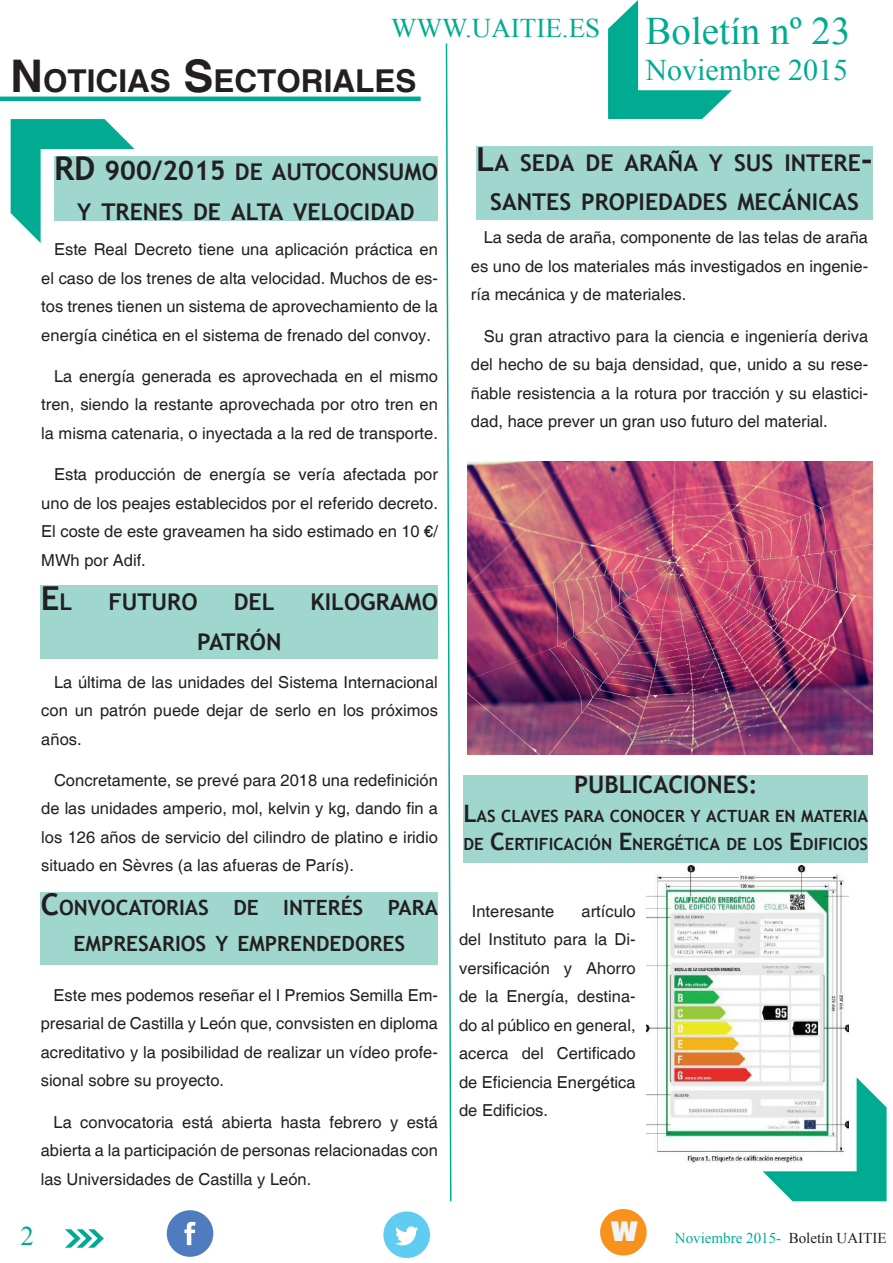
<style>
.page{position:relative;width:893px;height:1263px;background:#fff}
.page>*{position:absolute;margin:0;border:0;box-sizing:border-box;transform-origin:0 0}
.t1{font:39px "Times New Roman";color:#00ab91}
.titular_noticia{font:700 33px "Trebuchet MS";color:#231f20}
.t2{font:700 31.5px "Helvetica";color:#231f20}
.t3{font:30px "Times New Roman";color:#00ab91}
.t4{font:27px "Times New Roman";color:#00ab91}
.t5{font:26.25px "Antique Olive Compact";color:#f2f3f4}
.titular_noticia-2{font:700 24px "Trebuchet MS";color:#231f20}
.titular_noticia-3{font:700 23.1px/39.6px "Trebuchet MS";color:#231f20;text-align:center}
.titular_noticia-4{font:700 21px/36px "Trebuchet MS";color:#231f20;text-align:center}
.titular_noticia-5{font:700 16.8px/28.8px "Trebuchet MS";color:#231f20}
.CUERPO_NOTICIA{font:16.5px/28.5px "Helvetica";color:#231f20;text-align:justify}
.t6{font:15px "Times New Roman";color:#00ab91}
.s1{font-size:45px}
.s2{font-size:33px}
.s3{font-size:27px}
.s4{font-size:23.1px}
.s5{font-size:30px}
.s6{font-size:24px}
.s7{color:#231f20}
</style>
<div class="page">
<svg style="left:65px;top:1229px;width:39px;height:19px"></svg>
<div style="left:167px;top:1210px;width:46px;height:47px;background:#4e7cbf;border-radius:50%"></div>
<svg style="left:184px;top:1222px;width:12px;height:23px"></svg>
<div style="left:383px;top:1211px;width:47px;height:47px;background:#60ccf1;border-radius:50%"></div>
<svg style="left:395px;top:1226px;width:23px;height:19px"></svg>
<div style="left:600px;top:1209px;width:47px;height:46px;background:#f7931d;border-radius:50%"></div>
<svg style="left:11px;top:119px;width:124px;height:124px"></svg>
<svg style="left:763px;top:1077px;width:124px;height:124px"></svg>
<div style="left:54px;top:156px;width:384px;height:64px;background:#9fd7ce"></div>
<div style="left:41px;top:586px;width:397px;height:73px;background:#9fd7ce"></div>
<div style="left:476px;top:146px;width:397px;height:74px;background:#9fd7ce"></div>
<svg style="left:608px;top:0;width:124px;height:119px"></svg>
<div style="left:41px;top:892px;width:397px;height:73px;background:#9fd7ce"></div>
<img style="left:468px;top:461px;width:405px;height:294px">
<div style="left:463px;top:775px;width:405px;height:87px;background:#9fd7ce"></div>
<hr style="left:0;top:97px;width:421px;height:4px;background:#00ab91">
<svg style="left:445px;top:43px;width:7px;height:1159px"></svg>
<img style="left:647px;top:864px;width:201px;height:299px">
<p class="t4" style="left:391px;top:9px;width:210px">WWW.UAITIE.ES</p>
<p class="t2" style="left:11px;top:62px;width:407px"><span class="s1">N</span>OTICIAS <span class="s1">S</span>ECTORIALES</p>
<p class="t1" style="left:646px;top:5px;width:206px">Boletín nº 23</p>
<p class="t3" style="left:646px;top:50px;width:204px">Noviembre 2015</p>
<p class="titular_noticia-3" style="left:54px;top:152px;width:385px"><span class="s2">RD</span> <span class="s3">900/2015</span> DE AUTOCONSUMO<br>Y TRENES DE ALTA VELOCIDAD</p>
<p class="CUERPO_NOTICIA" style="left:41px;top:236px;width:398px;text-indent:13px">Este Real Decreto tiene una aplicación práctica en el caso de los trenes de alta velocidad. Muchos de es&shy;tos trenes tienen un sistema de aprovechamiento de la energía cinética en el sistema de frenado del convoy.</p>
<p class="CUERPO_NOTICIA" style="left:41px;top:362px;width:398px;text-indent:13px">La energía generada es aprovechada en el mismo tren, siendo la restante aprovechada por otro tren en la misma catenaria, o inyectada a la red de transporte.</p>
<p class="CUERPO_NOTICIA" style="left:41px;top:461px;width:398px;text-indent:13px">Esta producción de energía se vería afectada por uno de los peajes establecidos por el referido decreto.<br>El coste de este graveamen ha sido estimado en 10 €/ MWh por Adif.</p>
<p class="titular_noticia" style="left:41px;top:578px;width:33px">E<span class="s4">L</span></p>
<p class="titular_noticia-3" style="left:108px;top:582px;width:91px">FUTURO</p>
<p class="titular_noticia-3" style="left:234px;top:582px;width:42px">DEL</p>
<p class="titular_noticia-3" style="left:311px;top:582px;width:129px">KILOGRAMO</p>
<p class="titular_noticia-3" style="left:197px;top:621px;width:86px">PATRÓN</p>
<p class="CUERPO_NOTICIA" style="left:41px;top:668px;width:398px;text-indent:13px">La última de las unidades del Sistema Internacional con un patrón puede dejar de serlo en los próximos años.</p>
<p class="CUERPO_NOTICIA" style="left:41px;top:766px;width:398px;text-indent:13px">Concretamente, se prevé para 2018 una redefinición de las unidades amperio, mol, kelvin y kg, dando fin a los 126 años de servicio del cilindro de platino e iridio situado en Sèvres (a las afueras de París).</p>
<p class="titular_noticia-4" style="left:41px;top:889px;width:399px"><span class="s5">C</span>ONVOCATORIAS DE INTERÉS PARA<br>EMPRESARIOS Y EMPRENDEDORES</p>
<p class="CUERPO_NOTICIA" style="left:41px;top:981px;width:399px;text-indent:13px">Este mes podemos reseñar el I Premios Semilla Em&shy;presarial de Castilla y León que, convsisten en diploma acreditativo y la posibilidad de realizar un vídeo profe&shy;sional sobre su proyecto.</p>
<p class="CUERPO_NOTICIA" style="left:41px;top:1108px;width:399px;text-indent:13px">La convocatoria está abierta hasta febrero y está abierta a la participación de personas relacionadas con las Universidades de Castilla y León.</p>
<p class="titular_noticia-3" style="left:476px;top:143px;width:398px"><span class="s2">L</span>A SEDA DE ARAÑA Y SUS INTERE<span class="s2">-<br></span>SANTES PROPIEDADES MECÁNICAS</p>
<p class="CUERPO_NOTICIA" style="left:471px;top:224px;width:399px;text-indent:13px">La seda de araña, componente de las telas de araña es uno de los materiales más investigados en ingenie&shy;ría mecánica y de materiales.</p>
<p class="CUERPO_NOTICIA" style="left:471px;top:322px;width:399px;text-indent:13px">Su gran atractivo para la ciencia e ingeniería deriva del hecho de su baja densidad, que, unido a su rese&shy;ñable resistencia a la rotura por tracción y su elastici&shy;dad, hace prever un gran uso futuro del material.</p>
<p class="titular_noticia-2" style="left:574px;top:769px;width:59px">PUBLICACIONES</p>
<p class="titular_noticia-2" style="left:749px;top:769px;width:10px">:</p>
<p class="titular_noticia-5" style="left:463px;top:801px;width:406px"><span class="s6">L</span>AS CLAVES PARA CONOCER Y ACTUAR EN MATERIA<br>DE <span class="s6">C</span>ERTIFICACIÓN <span class="s6">E</span>NERGÉTICA DE LOS <span class="s6">E</span>DIFICIOS</p>
<p class="CUERPO_NOTICIA" style="left:459px;top:897px;width:178px;text-indent:122px">artículo del Instituto para la Di&shy;versificación y Ahorro de la Energía, destina&shy;do al público en general, acerca del Certificado de Eficiencia Energética de Edificios.</p>
<p class="CUERPO_NOTICIA" style="left:472px;top:897px;width:84px">Interesante</p>
<h3 class="t4" style="left:21px;top:1217px;width:15px">2</h3>
<h3 class="t5" style="left:611px;top:1213px;width:29px">W</h3>
<p class="t6" style="left:675px;top:1227px;width:213px">Noviembre 2015- <span class="s7">Boletín UAITIE</span></p>
</div>
